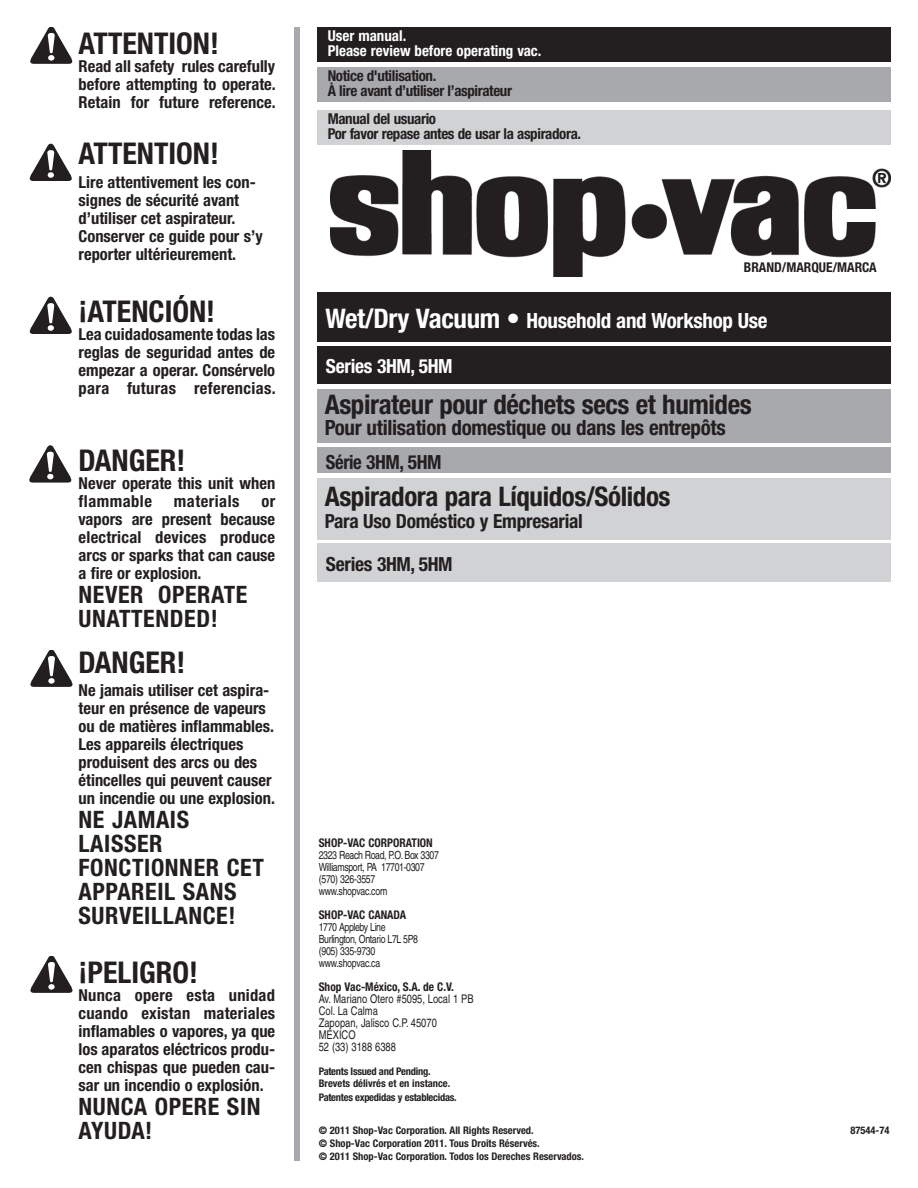
<style>
.page{position:relative;width:918px;height:1188px;background:#fff}
.page>*{position:absolute;margin:0;border:0;box-sizing:border-box;transform-origin:0 0}
.t1{font:700 condensed 30px "Helvetica Neue LT Std";color:#231f20}
.t2{font:700 condensed 27px "Helvetica Neue LT Std";letter-spacing:-.015em;color:#231f20}
.t3{font:700 condensed 24px/24px "Helvetica Neue LT Std";letter-spacing:.025em;color:#231f20}
.t4{font:700 condensed 21px "Helvetica Neue LT Std";letter-spacing:-.015em;color:#231f20}
.t5{font:700 condensed 21px "Helvetica Neue LT Std";letter-spacing:-.015em;color:#fff}
.t6{font:700 condensed 19.5px "Helvetica Neue LT Std";letter-spacing:-.015em;color:#231f20}
.t7{font:700 condensed 19.5px "Helvetica Neue LT Std";letter-spacing:-.015em;color:#fff}
.t8{font:700 condensed 19.5px "Helvetica Neue LT Std";letter-spacing:-.015em;color:#231f20;scale:.95 1}
.t9{font:700 condensed 16.5px/18px "Helvetica Neue LT Std";color:#231f20;text-align:justify}
.t10{font:700 condensed 16.5px "Helvetica Neue LT Std";letter-spacing:.03em;color:#231f20}
.t11{font:700 condensed 15px/15px "Helvetica Neue LT Std";letter-spacing:-.025em;color:#231f20}
.t12{font:700 condensed 15px/15px "Helvetica Neue LT Std";color:#fff}
.t13{font:700 condensed 13.5px "Helvetica Neue LT Std";color:#231f20}
.t14{font:condensed 12px/12px "Helvetica";color:#231f20;scale:.95 1}
.t15{font:700 condensed 12px "Helvetica Neue LT Std";color:#231f20;scale:.95 1}
.t16{font:condensed 11.25px/12px "Helvetica";letter-spacing:-.035em;color:#231f20;scale:.95 1}
.t17{font:700 condensed 10.5px/12px "Helvetica Neue LT Std";color:#231f20}
.t18{font:700 condensed 10.5px "Helvetica Neue LT Std";letter-spacing:-.025em;color:#231f20}
.s1{font-size:27px}
</style>
<div class="page">
<div style="left:294px;top:27px;width:6px;height:1134px;background:#a8a9ad"></div>
<div style="left:317px;top:27px;width:574px;height:35px;background:#231f20"></div>
<div style="left:317px;top:68px;width:574px;height:34px;background:#a8a9ad"></div>
<div style="left:317px;top:346px;width:574px;height:38px;background:#231f20"></div>
<div style="left:317px;top:292px;width:574px;height:50px;background:#231f20"></div>
<div style="left:317px;top:448px;width:574px;height:25px;background:#a8a9ad"></div>
<div style="left:317px;top:389px;width:574px;height:54px;background:#a8a9ad"></div>
<svg style="left:30px;top:27px;width:43px;height:37px"></svg>
<svg style="left:29px;top:297px;width:43px;height:37px"></svg>
<svg style="left:29px;top:446px;width:43px;height:37px"></svg>
<svg style="left:30px;top:957px;width:43px;height:36px"></svg>
<img style="left:331px;top:151px;width:560px;height:125px">
<div style="left:836px;top:210px;width:54px;height:12px;background:#fff"></div>
<div style="left:317px;top:110px;width:574px;height:35px;background:#d1d2d4"></div>
<svg style="left:30px;top:651px;width:43px;height:36px"></svg>
<svg style="left:29px;top:144px;width:43px;height:37px"></svg>
<div style="left:317px;top:543px;width:574px;height:39px;background:#d1d2d4"></div>
<div style="left:317px;top:478px;width:574px;height:62px;background:#d1d2d4"></div>
<h1 class="t1" style="left:79px;top:25px;width:142px">ATTENTION!</h1>
<p class="t9" style="left:79px;top:57px;width:199px">Read all safety rules carefully before attempting to operate.<br>Retain for future reference.</p>
<h1 class="t1" style="left:79px;top:135px;width:142px">ATTENTION!</h1>
<p class="t9" style="left:79px;top:172px;width:186px;text-align:left">Lire attentivement les con&shy;signes de sécurité avant d’utiliser cet aspirateur.<br>Conserver ce guide pour s’y reporter ultérieurement.</p>
<h1 class="t1" style="left:79px;top:293px;width:138px">¡ATENCIÓN!</h1>
<p class="t9" style="left:79px;top:325px;width:199px">Lea cuidadosamente todas las reglas de seguridad antes de empezar a operar. Consérvelo para futuras referencias.</p>
<h1 class="t1" style="left:79px;top:442px;width:108px">DANGER!</h1>
<p class="t9" style="left:79px;top:474px;width:198px">Never operate this unit when flammable</p>
<p class="t10" style="left:174px;top:491px;width:67px">materials</p>
<p class="t9" style="left:79px;top:492px;width:198px;text-indent:183px">or vapors are present because electrical devices produce arcs or sparks that can cause a fire or explosion.</p>
<h3 class="t3" style="left:79px;top:582px;width:170px">NEVER OPERATE<br>UNATTENDED!</h3>
<h1 class="t1" style="left:79px;top:644px;width:108px">DANGER!</h1>
<p class="t9" style="left:79px;top:681px;width:198px;text-align:left">Ne jamais utiliser cet aspira&shy;teur en présence de vapeurs ou de matières inflammables.<br>Les appareils électriques produisent des arcs ou des étincelles qui peuvent causer un incendie ou une explosion.</p>
<h3 class="t3" style="left:79px;top:807px;width:187px">NE JAMAIS<br>LAISSER<br>FONCTIONNER CET<br>APPAREIL SANS<br>SURVEILLANCE!</h3>
<h1 class="t1" style="left:79px;top:954px;width:121px">¡PELIGRO!</h1>
<p class="t9" style="left:79px;top:986px;width:198px">Nunca opere esta unidad cuando existan materiales inflamables o vapores, ya que los aparatos eléctricos produ&shy;cen chispas que pueden cau&shy;sar un incendio o explosión.</p>
<h3 class="t3" style="left:79px;top:1094px;width:183px">NUNCA OPERE SIN<br>AYUDA!</h3>
<p class="t12" style="left:328px;top:28px;width:215px">User manual.<br>Please review before operating vac.</p>
<p class="t11" style="left:328px;top:68px;width:186px">Notice d'utilisation.<br>À lire avant d’utiliser l’aspirateur</p>
<p class="t11" style="left:328px;top:111px;width:255px">Manual del usuario<br>Por favor repase antes de usar la aspiradora.</p>
<p class="t13" style="left:744px;top:259px;width:134px">BRAND/MARQUE/MARCA</p>
<p class="t5" style="left:326px;top:308px;width:444px"><span class="s1">Wet/Dry Vacuum •</span> Household and Workshop Use</p>
<p class="t7" style="left:326px;top:355px;width:128px">Series 3HM, 5HM</p>
<h2 class="t2" style="left:325px;top:388px;width:429px">Aspirateur pour déchets secs et humides</h2>
<p class="t4" style="left:325px;top:415px;width:403px">Pour utilisation domestique ou dans les entrepôts</p>
<p class="t8" style="left:326px;top:450px;width:123px">Série 3HM, 5HM</p>
<h2 class="t2" style="left:325px;top:480px;width:347px">Aspiradora para Líquidos/Sólidos</h2>
<p class="t6" style="left:325px;top:510px;width:260px">Para Uso Doméstico y Empresarial</p>
<p class="t6" style="left:326px;top:552px;width:128px">Series 3HM, 5HM</p>
<p class="t15" style="left:319px;top:836px;width:122px">SHOP-VAC CORPORATION</p>
<p class="t16" style="left:319px;top:849px;width:128px">2323 Reach Road, P.O. Box 3307<br>Williamsport, PA 17701-0307 (570) 326-3557 www.shopvac.com</p>
<p class="t15" style="left:319px;top:908px;width:93px">SHOP-VAC CANADA</p>
<p class="t16" style="left:319px;top:921px;width:106px">1770 Appleby Line<br>Burlington, Ontario L7L 5P8 (905) 335-9730 www.shopvac.ca</p>
<p class="t15" style="left:319px;top:980px;width:144px">Shop Vac-México, S.A. de C.V.</p>
<p class="t14" style="left:319px;top:993px;width:165px">Av. Mariano Otero #5095, Local 1 PB<br>Col. La Calma<br>Zapopan, Jalisco C.P. 45070<br>MÉXICO<br>52 (33) 3188 6388</p>
<p class="t17" style="left:319px;top:1065px;width:133px">Patents Issued and Pending.<br>Brevets délivrés et en instance.</p>
<p class="t18" style="left:319px;top:1090px;width:140px">Patentes expedidas y establecidas.</p>
<p class="t17" style="left:319px;top:1124px;width:217px">© 2011 Shop-Vac Corporation. All Rights Reserved.</p>
<p class="t17" style="left:850px;top:1124px;width:41px">87544-74</p>
<p class="t17" style="left:319px;top:1137px;width:267px;line-height:12.8px">© Shop-Vac Corporation 2011. Tous Droits Réservés.<br>© 2011 Shop-Vac Corporation. Todos los Dereches Reservados.</p>
</div>
